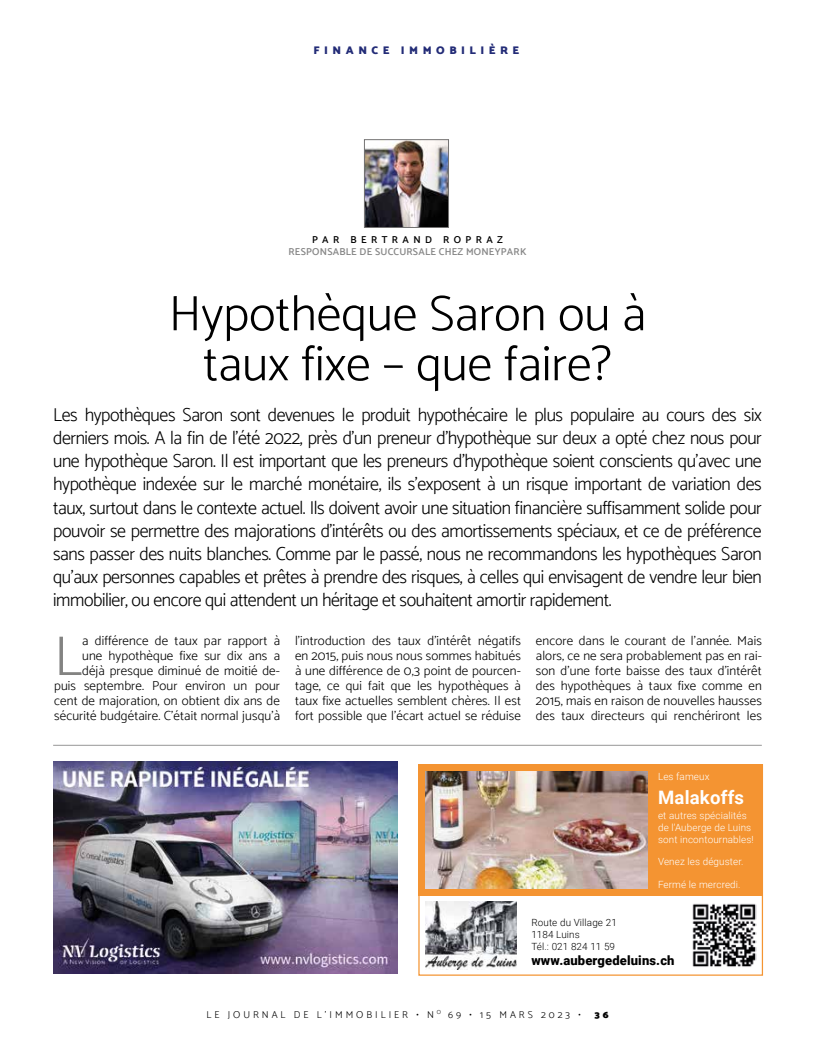
<style>
.page{position:relative;width:815px;height:1063px;background:#fff}
.page>*{position:absolute;margin:0;border:0;box-sizing:border-box;transform-origin:0 0}
.t1{font:300 56.38px "Catamaran";color:#838382}
.t2{font:300 50px/50px "Catamaran";color:#000;text-align:center}
.t3{font:300 18.75px/23.1px "Catamaran";letter-spacing:-.02em;color:#000;text-align:justify;scale:.96 1}
.t4{font:700 18.5px "Roboto";letter-spacing:.01em;color:#fff}
.t5{font:300 13.12px/15px "Catamaran";letter-spacing:.01em;color:#000;text-align:justify}
.t6{font:900 13px "Roboto";letter-spacing:.01em;color:#000}
.t7{font:900 11.25px "Catamaran";letter-spacing:.4em;color:#232c77}
.t8{font:300 10px "Catamaran";letter-spacing:.3em;color:#000}
.t9{font:600 10px "Catamaran";letter-spacing:.02em;color:#878787}
.t10{font:600 10px "Catamaran";letter-spacing:.445em;color:#000}
.t11{font:900 10px "Catamaran";color:#000}
.t12{font:300 9.88px/11.9px "Roboto";letter-spacing:.01em;color:#fff}
.t13{font:300 9.88px/11.9px "Roboto";letter-spacing:.01em;color:#000}
</style>
<div class="page">
<img style="left:366px;top:141px;width:81px;height:85px">
<div style="left:364px;top:139px;width:85px;height:89px;border:1px solid #747373"></div>
<img style="left:53px;top:761px;width:344px;height:213px">
<div style="left:418px;top:764px;width:344px;height:132px;background:#f49432"></div>
<img style="left:425px;top:771px;width:222px;height:117px">
<img style="left:425px;top:902px;width:92px;height:68px">
<img style="left:692px;top:903px;width:64px;height:63px">
<div style="left:690px;top:901px;width:68px;height:67px;border:1px solid #fff"></div>
<hr style="left:53px;top:745px;width:709px;height:1px;background:#979696">
<p class="t7" style="left:314px;top:43px;width:207px">FINANCE IMMOBILIÈRE</p>
<p class="t10" style="left:312px;top:233px;width:192px">PAR BERTRAND ROPRAZ</p>
<p class="t9" style="left:289px;top:246px;width:239px">RESPONSABLE DE SUCCURSALE CHEZ MONEYPARK</p>
<h2 class="t2" style="left:169px;top:288px;width:479px">Hypothèque Saron ou à taux fixe – que faire?</h2>
<p class="t3" style="left:53px;top:403px;width:740px">Les hypothèques Saron sont devenues le produit hypothécaire le plus populaire au cours des six derniers mois. A la fin de l’été 2022, près d’un preneur d’hypothèque sur deux a opté chez nous pour une hypothèque Saron. Il est important que les preneurs d’hypothèque soient conscients qu’avec une hypothèque indexée sur le marché monétaire, ils s’exposent à un risque important de variation des taux, surtout dans le contexte actuel. Ils doivent avoir une situation financière suffisamment solide pour pouvoir se permettre des majorations d’intérêts ou des amortissements spéciaux, et ce de préférence sans passer des nuits blanches. Comme par le passé, nous ne recommandons les hypothèques Saron qu’aux personnes capables et prêtes à prendre des risques, à celles qui envisagent de vendre leur bien immobilier, ou encore qui attendent un héritage et souhaitent amortir rapidement.</p>
<p class="t5" style="left:54px;top:633px;width:227px;text-align:right">a différence de taux par rapport à<br>une hypothèque fixe sur dix ans a<br>déjà presque diminué de moitié de-<br>puis septembre. Pour environ un pour cent de majoration, on obtient dix ans de sécurité budgétaire. C’était normal jusqu’à</p>
<p class="t5" style="left:295px;top:633px;width:227px">l’introduction des taux d’intérêt négatifs en 2015, puis nous nous sommes habitués à une différence de 0,3 point de pourcen&shy;tage, ce qui fait que les hypothèques à taux fixe actuelles semblent chères. Il est fort possible que l’écart actuel se réduise</p>
<p class="t5" style="left:536px;top:633px;width:227px">encore dans le courant de l’année. Mais alors, ce ne sera probablement pas en rai&shy;son d’une forte baisse des taux d’intérêt des hypothèques à taux fixe comme en 2015, mais en raison de nouvelles hausses des taux directeurs qui renchériront les</p>
<h1 class="t1" style="left:54px;top:623px;width:30px">L</h1>
<p class="t12" style="left:658px;top:770px;width:53px">Les fameux</p>
<p class="t4" style="left:658px;top:784px;width:88px">Malakoffs</p>
<p class="t12" style="left:658px;top:809px;width:97px">et autres spécialités de l’Auberge de Luins sont incontournables!</p>
<p class="t12" style="left:658px;top:855px;width:87px">Venez les déguster.</p>
<p class="t12" style="left:658px;top:878px;width:84px">Fermé le mercredi.</p>
<p class="t13" style="left:531px;top:916px;width:87px">Route du Village 21<br>1184 Luins<br>Tél.: 021 824 11 59</p>
<p class="t6" style="left:531px;top:951px;width:145px">www.aubergedeluins.ch</p>
<p class="t8" style="left:206px;top:1008px;width:376px">LE JOURNAL DE L’IMMOBILIER • N <sup>O</sup> 69 • 15 MARS 2023 •</p>
<p class="t11" style="left:594px;top:1008px;width:16px">3 6</p>
</div>
